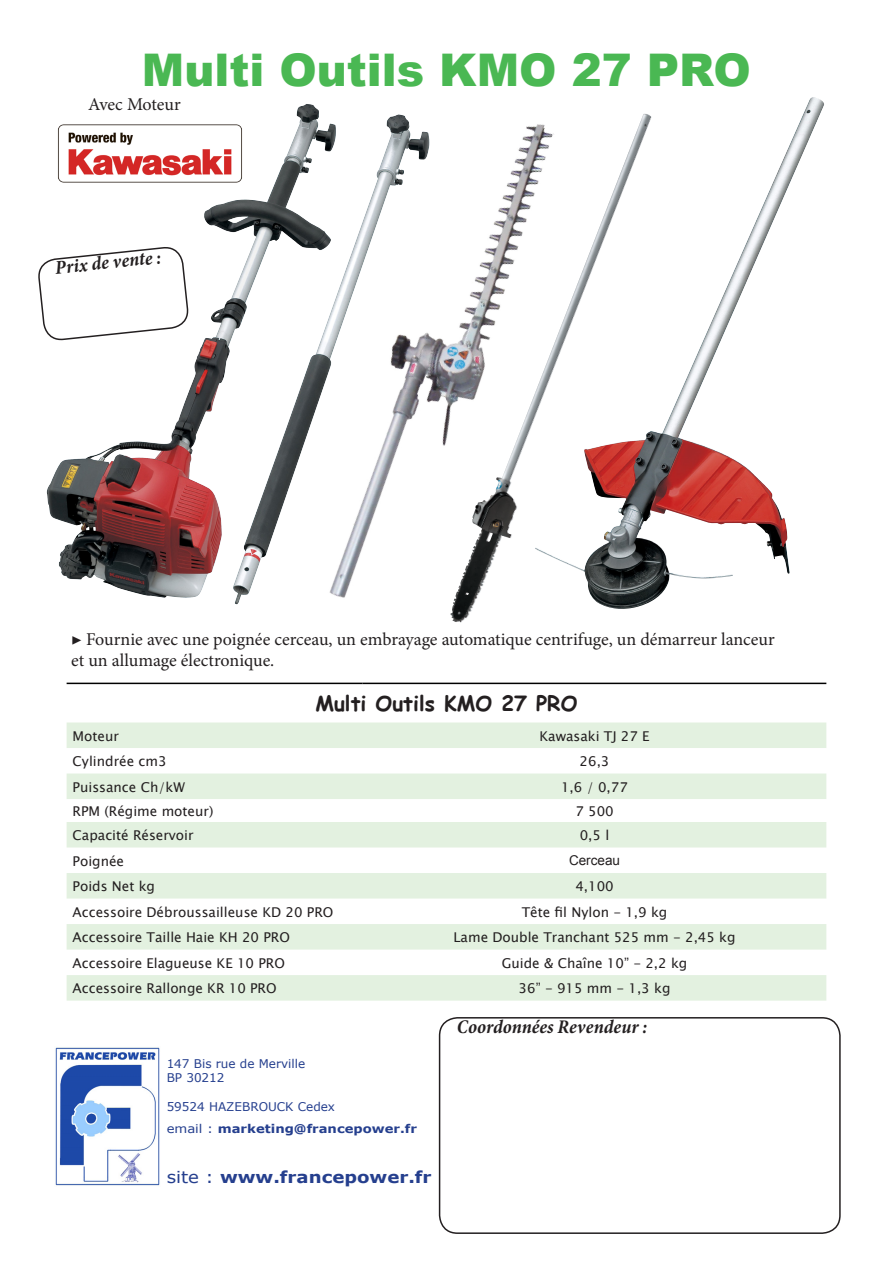
<style>
.page{position:relative;width:893px;height:1263px;background:#fff}
.page>*{position:absolute;margin:0;border:0;box-sizing:border-box;transform-origin:0 0}
.t1{font:900 45px "Arial";color:#4ab853}
.t2{font:700 21px "Comic Sans MS";color:#231f20}
.t3{font:italic 700 condensed 19.5px "Minion Pro";color:#231f20}
.t4{font:18px/21.6px "Minion Pro";color:#231f20}
.t5{font:700 16.5px "Verdana";color:#253f8e;scale:1.1 1}
.t6{font:13.5px "Lucida Sans Unicode";color:#231f20}
.t7{font:13.5px "Arial";color:#231f20}
.t8{font:12px "Verdana";color:#253f8e}
.t9{font:700 12px "Verdana";color:#253f8e;scale:1.1 1}
.s1{font-weight:400}
</style>
<div class="page">
<img style="left:47px;top:105px;width:258px;height:452px">
<svg style="left:67px;top:722px;width:759px;height:278px;fill:#e3f1e0"></svg>
<hr style="left:67px;top:683px;width:296px;height:1px;background:#000">
<hr style="left:363px;top:683px;width:463px;height:1px;background:#000">
<img style="left:55px;top:1047px;width:105px;height:139px">
<div style="left:439px;top:1017px;width:402px;height:217px;border:2px solid #231f20;border-radius:18px"></div>
<svg style="left:38px;top:246px;width:151px;height:106px"></svg>
<img style="left:54px;top:124px;width:147px;height:60px">
<img style="left:643px;top:97px;width:170px;height:508px">
<img style="left:450px;top:115px;width:193px;height:508px">
<img style="left:201px;top:119px;width:478px;height:485px">
<p class="t1" style="left:142px;top:37px;width:611px">Multi Outils KMO 27 PRO</p>
<p class="t4" style="left:88px;top:94px;width:94px">Avec Moteur</p>
<p class="t3" style="left:54px;top:254px;width:108px;rotate:-6deg">Prix de vente :</p>
<p class="t4" style="left:71px;top:628px;width:705px">▶ Fournie avec une poignée cerceau, un embrayage automatique centrifuge, un démarreur lanceur et un allumage électronique.</p>
<p class="t2" style="left:315px;top:688px;width:264px">Multi Outils KMO 27 PRO</p>
<p class="t6" style="left:73px;top:725px;width:48px">Moteur</p>
<p class="t6" style="left:539px;top:725px;width:112px">Kawasaki TJ 27 E</p>
<p class="t6" style="left:73px;top:751px;width:95px">Cylindrée cm3</p>
<p class="t6" style="left:580px;top:751px;width:31px">26,3</p>
<p class="t6" style="left:73px;top:776px;width:114px">Puissance Ch/kW</p>
<p class="t6" style="left:561px;top:776px;width:68px">1,6 / 0,77</p>
<p class="t6" style="left:73px;top:800px;width:142px">RPM (Régime moteur)</p>
<p class="t6" style="left:575px;top:800px;width:40px">7 500</p>
<p class="t6" style="left:73px;top:824px;width:123px">Capacité Réservoir</p>
<p class="t6" style="left:580px;top:824px;width:31px">0,5 l</p>
<p class="t6" style="left:73px;top:850px;width:53px">Poignée</p>
<p class="t7" style="left:569px;top:852px;width:53px">Cerceau</p>
<p class="t6" style="left:73px;top:876px;width:84px">Poids Net kg</p>
<p class="t6" style="left:575px;top:876px;width:40px">4,100</p>
<p class="t6" style="left:73px;top:901px;width:262px">Accessoire Débroussailleuse KD 20 PRO</p>
<p class="t6" style="left:522px;top:901px;width:147px">Tête fil Nylon - 1,9 kg</p>
<p class="t6" style="left:73px;top:927px;width:219px">Accessoire Taille Haie KH 20 PRO</p>
<p class="t6" style="left:453px;top:927px;width:284px">Lame Double Tranchant 525 mm - 2,45 kg</p>
<p class="t6" style="left:73px;top:952px;width:214px">Accessoire Elagueuse KE 10 PRO</p>
<p class="t6" style="left:502px;top:952px;width:187px">Guide &amp; Chaîne 10” - 2,2 kg</p>
<p class="t6" style="left:73px;top:978px;width:206px">Accessoire Rallonge KR 10 PRO</p>
<p class="t6" style="left:519px;top:978px;width:153px">36” - 915 mm - 1,3 kg</p>
<p class="t8" style="left:167px;top:1055px;width:140px">147 Bis rue de Merville</p>
<p class="t8" style="left:167px;top:1070px;width:59px">BP 30212</p>
<p class="t8" style="left:167px;top:1099px;width:170px">59524 HAZEBROUCK Cedex</p>
<p class="t9" style="left:167px;top:1120px;width:229px"><span class="s1">email :</span> marketing@francepower.fr</p>
<p class="t5" style="left:167px;top:1165px;width:242px"><span class="s1">site :</span> www.francepower.fr</p>
<p class="t3" style="left:457px;top:1013px;width:192px">Coordonnées Revendeur :</p>
</div>
